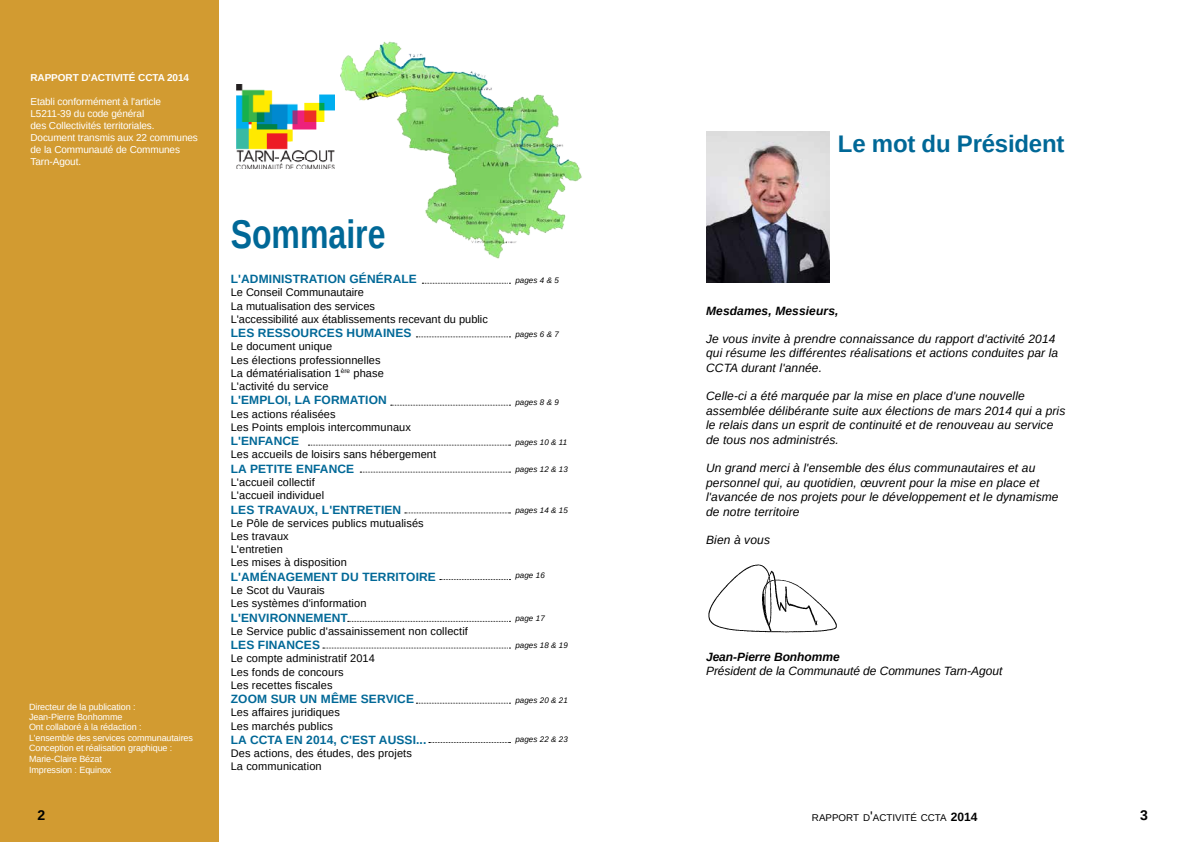
<style>
.page{position:relative;width:1191px;height:842px;background:#fff}
.page>*{position:absolute;margin:0;border:0;box-sizing:border-box;transform-origin:0 0}
.t1{font:700 40px "Arimo";color:#006897;scale:.8 1}
.t2{font:700 24px "Arimo";letter-spacing:-.01em;color:#006897}
.t3{font:700 14px "Arimo";color:#000}
.t4{font:italic 12px/14.4px "Arimo";letter-spacing:.01em;color:#000}
.t5{font:700 12px "Arimo";letter-spacing:.01em;color:#006897}
.t6{font:italic 700 12px "Arimo";color:#000}
.t7{font:11px/13.2px "Arimo";letter-spacing:.01em;color:#000}
.t8{font:10px/12px "Arimo";letter-spacing:-.01em;color:#fff}
.t9{font:700 10px "Arimo";letter-spacing:-.01em;color:#fff}
.t10{font:9.8px "Arimo";color:#000}
.t11{font:9px/10.5px "Arimo";letter-spacing:-.01em;color:#fff}
.t12{font:italic 8px "Arimo";letter-spacing:.01em;color:#000}
.s1{font-size:14px}
.s2{font-weight:700;font-size:12px}
</style>
<div class="page">
<img style="left:706px;top:132px;width:123px;height:151px">
<img style="left:708px;top:564px;width:129px;height:69px">
<img style="left:340px;top:41px;width:242px;height:217px">
<div style="left:0;top:0;width:218px;height:842px;background:#d29b31"></div>
<img style="left:236px;top:85px;width:99px;height:84px">
<svg style="left:416px;top:337px;width:94px;height:1px"></svg>
<svg style="left:422px;top:283px;width:88px;height:1px"></svg>
<svg style="left:391px;top:405px;width:119px;height:1px"></svg>
<svg style="left:308px;top:445px;width:202px;height:1px"></svg>
<svg style="left:440px;top:579px;width:70px;height:1px"></svg>
<svg style="left:405px;top:513px;width:105px;height:1px"></svg>
<svg style="left:360px;top:472px;width:150px;height:1px"></svg>
<svg style="left:348px;top:621px;width:162px;height:1px"></svg>
<svg style="left:323px;top:648px;width:187px;height:1px"></svg>
<svg style="left:416px;top:703px;width:94px;height:1px"></svg>
<svg style="left:429px;top:742px;width:81px;height:1px"></svg>
<p class="t9" style="left:30px;top:71px;width:160px">RAPPORT D'ACTIVITÉ CCTA 2014</p>
<p class="t8" style="left:30px;top:96px;width:169px">Etabli conformément à l'article<br>L5211-39 du code général<br>des Collectivités territoriales.<br>Document transmis aux 22 communes de la Communauté de Communes<br>Tarn-Agout.</p>
<p class="t11" style="left:29px;top:701px;width:165px">Directeur de la publication :<br>Jean-Pierre Bonhomme<br>Ont collaboré à la rédaction :<br>L'ensemble des services communautaires<br>Conception et réalisation graphique :<br>Marie-Claire Bézat<br>Impression : Equinox</p>
<h1 class="t1" style="left:231px;top:206px;width:195px">Sommaire</h1>
<p class="t5" style="left:231px;top:271px;width:188px">L'ADMINISTRATION GÉNÉRALE</p>
<p class="t7" style="left:231px;top:286px;width:259px">Le Conseil Communautaire<br>La mutualisation des services<br>L'accessibilité aux établissements recevant du public</p>
<p class="t5" style="left:231px;top:325px;width:182px">LES RESSOURCES HUMAINES</p>
<p class="t7" style="left:231px;top:340px;width:155px">Le document unique<br>Les élections professionnelles<br>La dématérialisation 1<sup>ère</sup> phase<br>L'activité du service</p>
<p class="t5" style="left:231px;top:392px;width:158px">L'EMPLOI, LA FORMATION</p>
<p class="t7" style="left:231px;top:407px;width:182px">Les actions réalisées<br>Les Points emplois intercommunaux</p>
<p class="t5" style="left:231px;top:433px;width:70px">L'ENFANCE</p>
<p class="t7" style="left:231px;top:448px;width:207px">Les accueils de loisirs sans hébergement</p>
<p class="t5" style="left:231px;top:460px;width:125px">LA PETITE ENFANCE</p>
<p class="t7" style="left:231px;top:476px;width:95px">L'accueil collectif<br>L'accueil individuel</p>
<p class="t5" style="left:231px;top:501px;width:172px">LES TRAVAUX, L'ENTRETIEN</p>
<p class="t7" style="left:231px;top:516px;width:194px">Le Pôle de services publics mutualisés<br>Les travaux<br>L'entretien<br>Les mises à disposition</p>
<p class="t5" style="left:231px;top:568px;width:207px">L'AMÉNAGEMENT DU TERRITOIRE</p>
<p class="t7" style="left:231px;top:584px;width:137px">Le Scot du Vaurais<br>Les systèmes d'information</p>
<p class="t5" style="left:231px;top:609px;width:119px">L'ENVIRONNEMENT</p>
<p class="t7" style="left:231px;top:624px;width:239px">Le Service public d'assainissement non collectif</p>
<p class="t5" style="left:231px;top:637px;width:91px">LES FINANCES</p>
<p class="t7" style="left:231px;top:652px;width:146px">Le compte administratif 2014<br>Les fonds de concours<br>Les recettes fiscales</p>
<p class="t5" style="left:231px;top:691px;width:185px">ZOOM SUR UN MÊME SERVICE</p>
<p class="t7" style="left:231px;top:706px;width:111px">Les affaires juridiques<br>Les marchés publics</p>
<p class="t5" style="left:231px;top:732px;width:197px">LA CCTA EN 2014, C'EST AUSSI...</p>
<p class="t7" style="left:231px;top:747px;width:183px">Des actions, des études, des projets<br>La communication</p>
<p class="t12" style="left:515px;top:275px;width:45px">pages 4 &amp; 5</p>
<p class="t12" style="left:515px;top:328px;width:45px">pages 6 &amp; 7</p>
<p class="t12" style="left:515px;top:397px;width:45px">pages 8 &amp; 9</p>
<p class="t12" style="left:515px;top:437px;width:53px">pages 10 &amp; 11</p>
<p class="t12" style="left:515px;top:464px;width:54px">pages 12 &amp; 13</p>
<p class="t12" style="left:515px;top:504px;width:54px">pages 14 &amp; 15</p>
<p class="t12" style="left:515px;top:570px;width:31px">page 16</p>
<p class="t12" style="left:515px;top:612px;width:31px">page 17</p>
<p class="t12" style="left:515px;top:640px;width:54px">pages 18 &amp; 19</p>
<p class="t12" style="left:515px;top:694px;width:54px">pages 20 &amp; 21</p>
<p class="t12" style="left:515px;top:733px;width:54px">pages 22 &amp; 23</p>
<h2 class="t2" style="left:838px;top:127px;width:228px">Le mot du Président</h2>
<p class="t6" style="left:706px;top:303px;width:134px">Mesdames, Messieurs,</p>
<p class="t4" style="left:706px;top:331px;width:354px">Je vous invite à prendre connaissance du rapport d'activité 2014 qui résume les différentes réalisations et actions conduites par la<br>CCTA durant l'année.</p>
<p class="t4" style="left:706px;top:389px;width:361px">Celle-ci a été marquée par la mise en place d'une nouvelle assemblée délibérante suite aux élections de mars 2014 qui a pris le relais dans un esprit de continuité et de renouveau au service de tous nos administrés.</p>
<p class="t4" style="left:706px;top:461px;width:354px">Un grand merci à l'ensemble des élus communautaires et au personnel qui, au quotidien, œuvrent pour la mise en place et l'avancée de nos projets pour le développement et le dynamisme de notre territoire</p>
<p class="t4" style="left:706px;top:533px;width:65px">Bien à vous</p>
<p class="t6" style="left:706px;top:648px;width:135px">Jean-Pierre Bonhomme</p>
<p class="t4" style="left:706px;top:663px;width:298px">Président de la Communauté de Communes Tarn-Agout</p>
<p class="t3" style="left:37px;top:806px;width:9px">2</p>
<p class="t10" style="left:812px;top:811px;width:167px">RAPPORT D<span class="s1">'</span>ACTIVITÉ CCTA <span class="s2">2014</span></p>
<p class="t3" style="left:1140px;top:806px;width:9px">3</p>
</div>
